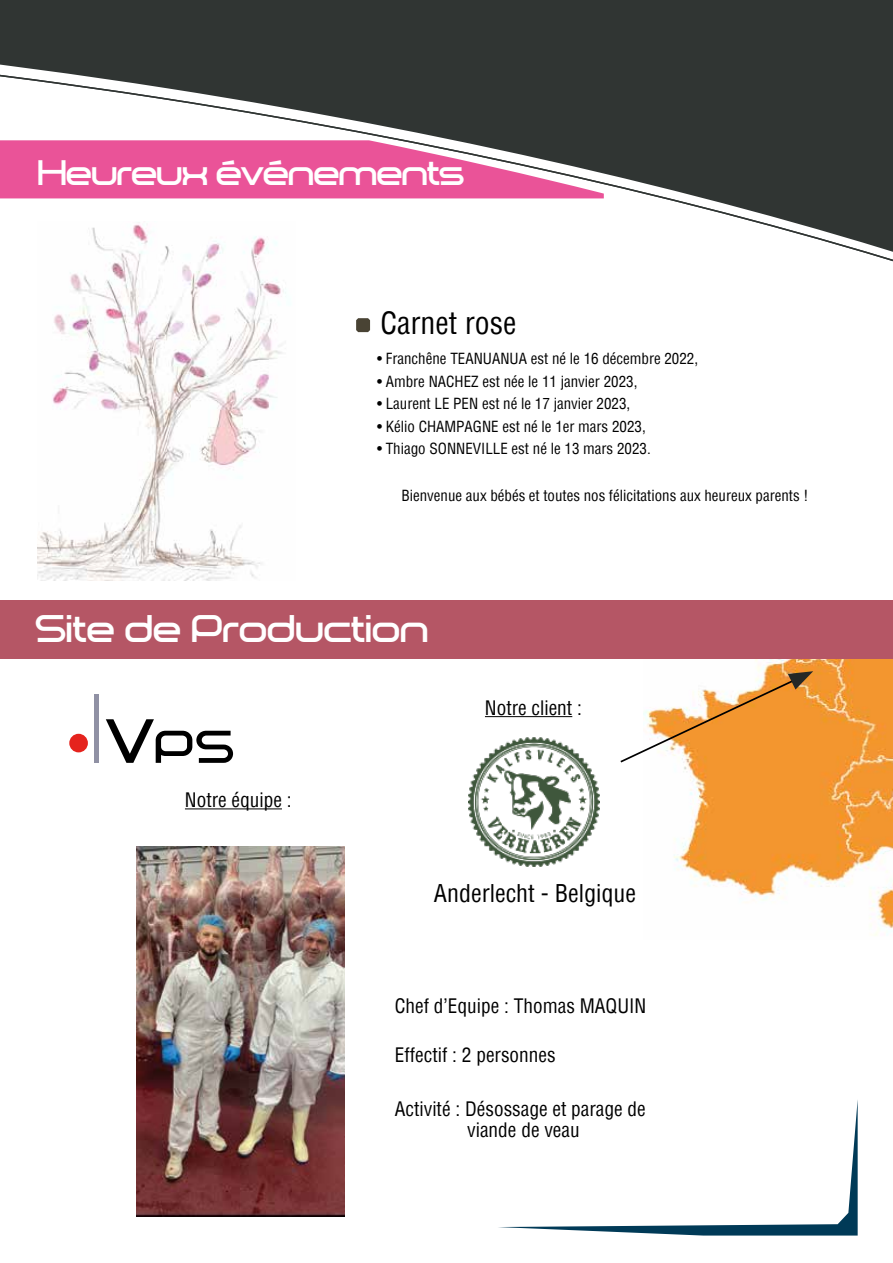
<style>
.page{position:relative;width:893px;height:1263px;background:#fff}
.page>*{position:absolute;margin:0;border:0;box-sizing:border-box;transform-origin:0 0}
.t1{font:37.5px "Dekers Bold";letter-spacing:-.03em;color:#fff}
.t2{font:34.5px "Dekers Bold";letter-spacing:-.05em;color:#fff}
.t3{font:condensed 30px "Helvetica";color:#000}
.t4{font:condensed 24px "Helvetica";color:#000}
.t5{font:condensed 19.5px/21px "Helvetica";color:#000;text-align:center}
.t6{font:condensed 15px "Helvetica";color:#000}
</style>
<div class="page">
<img style="left:674px;top:659px;width:219px;height:277px">
<svg style="left:498px;top:1100px;width:360px;height:135px"></svg>
<div style="left:0;top:601px;width:893px;height:58px;background:#b55665"></div>
<svg style="left:0;top:0;width:893px;height:262px;fill:#303533"></svg>
<hr style="left:485px;top:716px;width:87px;height:1px;background:#000">
<svg style="left:356px;top:318px;width:14px;height:14px"></svg>
<svg style="left:620px;top:671px;width:193px;height:93px"></svg>
<img style="left:37px;top:221px;width:258px;height:359px">
<hr style="left:185px;top:808px;width:97px;height:1px;background:#000">
<img style="left:469px;top:737px;width:130px;height:130px">
<div style="left:69px;top:734px;width:19px;height:18px;background:#e5231d;border-radius:50%"></div>
<svg style="left:106px;top:719px;width:127px;height:44px"></svg>
<hr style="left:95px;top:694px;width:4px;height:69px;background:#9091a4">
<img style="left:137px;top:847px;width:208px;height:370px">
<h2 class="t2" style="left:37px;top:153px;width:430px">Heureux événements</h2>
<h3 class="t3" style="left:381px;top:304px;width:137px">Carnet rose</h3>
<p class="t6" style="left:377px;top:349px;width:323px">• Franchêne TEANUANUA est né le 16 décembre 2022,</p>
<p class="t6" style="left:377px;top:371px;width:262px">• Ambre NACHEZ est née le 11 janvier 2023,</p>
<p class="t6" style="left:377px;top:394px;width:255px">• Laurent LE PEN est né le 17 janvier 2023,</p>
<p class="t6" style="left:377px;top:416px;width:270px">• Kélio CHAMPAGNE est né le 1er mars 2023,</p>
<p class="t6" style="left:377px;top:439px;width:275px">• Thiago SONNEVILLE est né le 13 mars 2023.</p>
<p class="t6" style="left:401px;top:486px;width:408px">Bienvenue aux bébés et toutes nos félicitations aux heureux parents !</p>
<h1 class="t1" style="left:35px;top:607px;width:396px">Site de Production</h1>
<h3 class="t5" style="left:185px;top:789px;width:108px">Notre équipe :</h3>
<h3 class="t5" style="left:485px;top:697px;width:99px">Notre client :</h3>
<h3 class="t4" style="left:434px;top:877px;width:204px">Anderlecht - Belgique</h3>
<h3 class="t5" style="left:395px;top:995px;width:253px">Chef d’Equipe : Thomas MAQUIN</h3>
<h3 class="t5" style="left:395px;top:1044px;width:162px">Effectif : 2 personnes</h3>
<h3 class="t5" style="left:395px;top:1098px;width:252px">Activité : Désossage et parage de viande de veau</h3>
</div>
